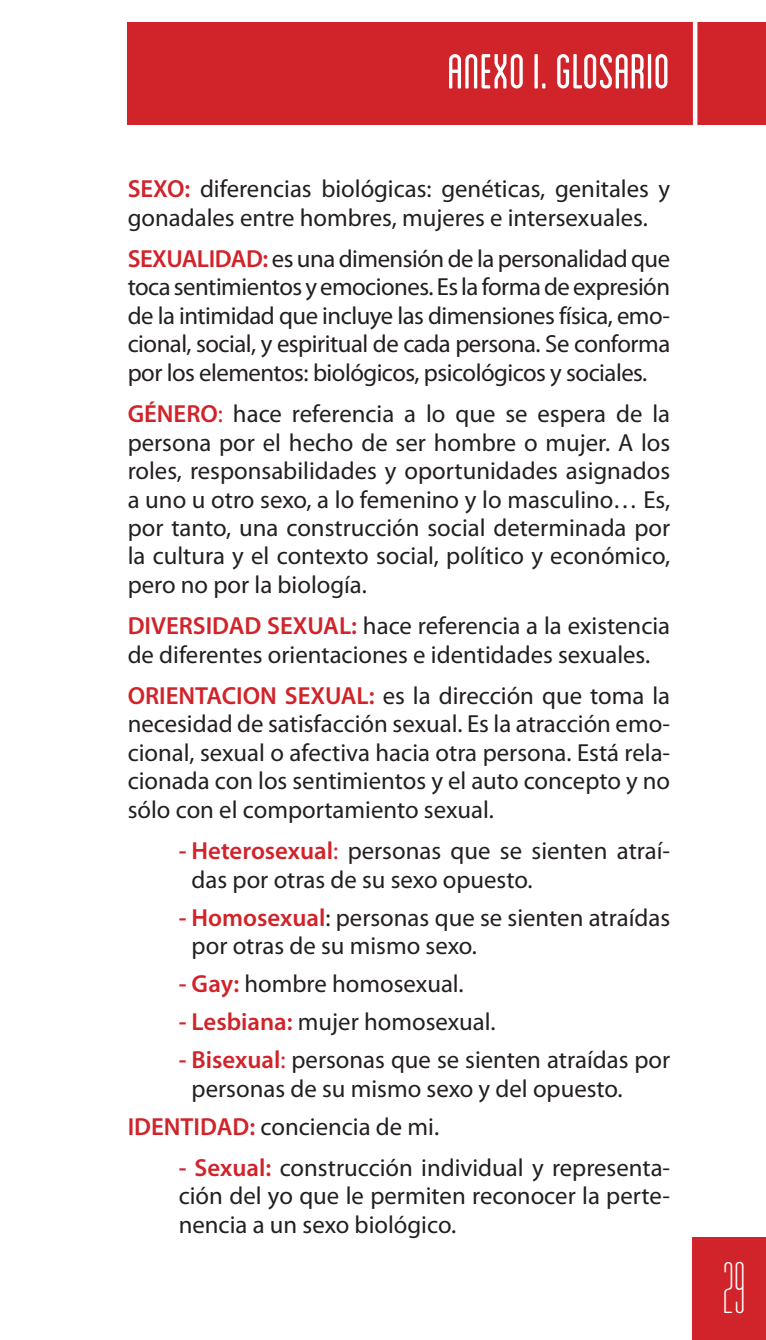
<style>
.page{position:relative;width:766px;height:1340px;background:#fff}
.page>*{position:absolute;margin:0;border:0;box-sizing:border-box;transform-origin:0 0}
.t1{font:condensed 51.75px "Blanch";color:#fff}
.t2{font:49.5px "Abastina";color:#fff}
.Textobasico{font:24.75px/28.3px "Myriad Pro";color:#231f20;text-align:justify}
.Texto_sangrado{font:24.75px/28.3px "Myriad Pro";color:#231f20}
.s1{font-weight:600;color:#d1232a}
.s2{color:#d1232a}
</style>
<div class="page">
<div style="left:128px;top:22px;width:637px;height:102px;background:#d1232a"></div>
<div style="left:692px;top:0;width:5px;height:274px;background:#fff"></div>
<div style="left:692px;top:1237px;width:73px;height:102px;background:#d1232a"></div>
<h1 class="t1" style="left:447px;top:43px;width:224px">ANEXO I. GLOSARIO</h1>
<p class="Textobasico" style="left:128px;top:174px;width:544px"><span class="s1">SEXO:</span> diferencias biológicas: genéticas, genitales y gonadales entre hombres, mujeres e intersexuales.</p>
<p class="Textobasico" style="left:128px;top:244px;width:544px"><span class="s1">SEXUALIDAD:</span> es una dimensión de la personalidad que toca sentimientos y emociones. Es la forma de expresión de la intimidad que incluye las dimensiones física, emo&shy;cional, social, y espiritual de cada persona. Se conforma por los elementos: biológicos, psicológicos y sociales.</p>
<p class="Textobasico" style="left:128px;top:399px;width:544px"><span class="s1">GÉNERO</span><span class="s2">:</span> hace referencia a lo que se espera de la persona por el hecho de ser hombre o mujer. A los roles, responsabilidades y oportunidades asignados a uno u otro sexo, a lo femenino y lo masculino… Es, por tanto, una construcción social determinada por la cultura y el contexto social, político y económico, pero no por la biología.</p>
<p class="Textobasico" style="left:128px;top:611px;width:544px"><span class="s1">DIVERSIDAD SEXUAL:</span> hace referencia a la existencia de diferentes orientaciones e identidades sexuales.</p>
<p class="Textobasico" style="left:128px;top:681px;width:544px"><span class="s1">ORIENTACION SEXUAL:</span> es la dirección que toma la necesidad de satisfacción sexual. Es la atracción emo&shy;cional, sexual o afectiva hacia otra persona. Está rela&shy;cionada con los sentimientos y el auto concepto y no sólo con el comportamiento sexual.</p>
<p class="Texto_sangrado" style="left:192px;top:836px;width:480px;text-indent:-13px"><span class="s1">- Heterosexual</span><span class="s2">:</span> personas que se sienten atraí&shy;das por otras de su sexo opuesto.</p>
<p class="Texto_sangrado" style="left:192px;top:902px;width:480px;text-indent:-13px"><span class="s1">- Homosexual</span>: personas que se sienten atraídas por otras de su mismo sexo.</p>
<p class="Texto_sangrado" style="left:179px;top:969px;width:286px"><span class="s1">- Gay:</span> hombre homosexual.</p>
<p class="Texto_sangrado" style="left:179px;top:1007px;width:318px"><span class="s1">- Lesbiana:</span> mujer homosexual.</p>
<p class="Texto_sangrado" style="left:192px;top:1045px;width:480px;text-indent:-13px"><span class="s1">- Bisexual</span><span class="s2">:</span> personas que se sienten atraídas por personas de su mismo sexo y del opuesto.</p>
<p class="Textobasico" style="left:128px;top:1111px;width:313px"><span class="s1">IDENTIDAD:</span> conciencia de mi.</p>
<p class="Texto_sangrado" style="left:179px;top:1153px;width:493px;text-align:justify"><span class="s1">- Sexual:</span> construcción individual y representa&shy;ción del yo que le permiten reconocer la perte&shy;nencia a un sexo biológico.</p>
<p class="t2" style="left:723px;top:1251px;width:24px">29</p>
</div>
